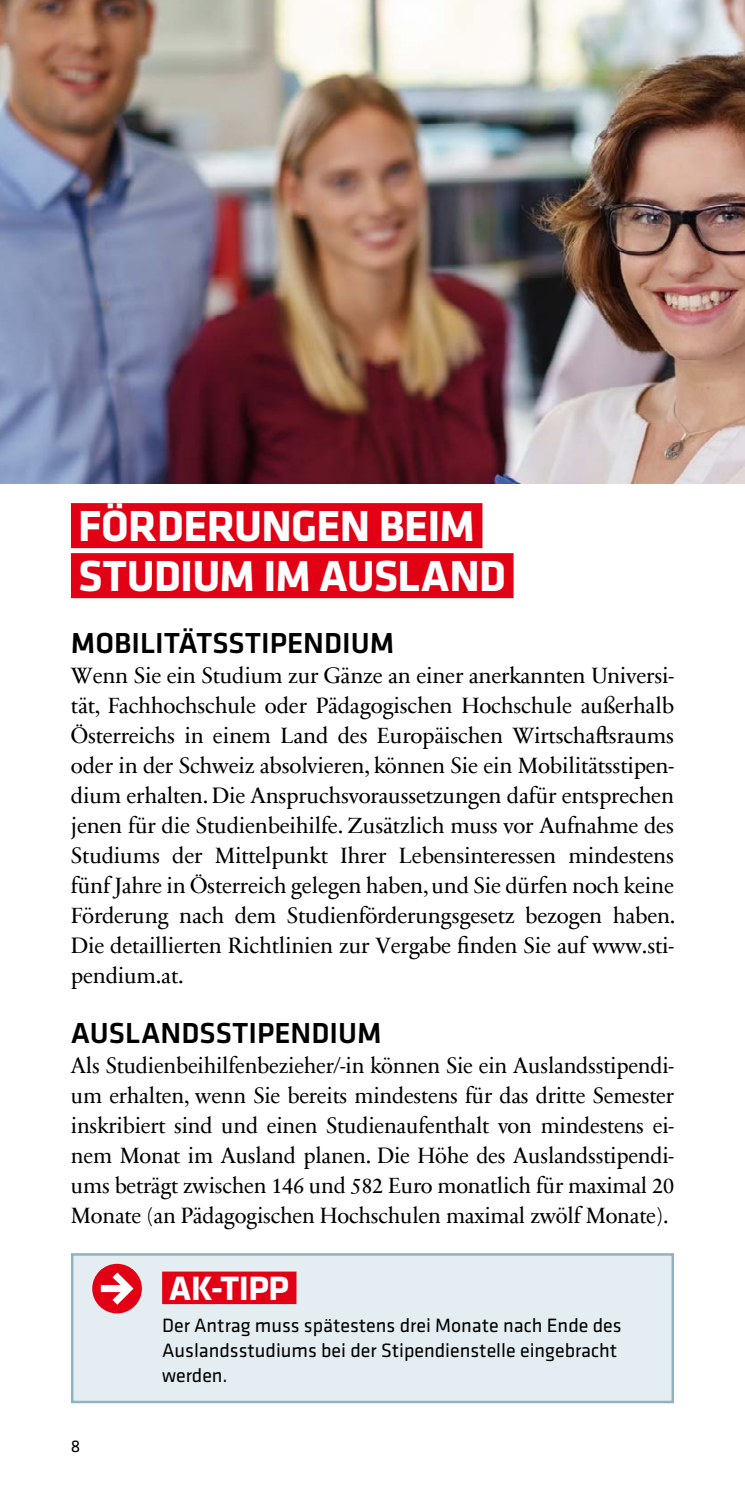
<style>
.page{position:relative;width:745px;height:1489px;background:#fff}
.page>*{position:absolute;margin:0;border:0;box-sizing:border-box;transform-origin:0 0}
.t1{font:700 45px/50px "Klavika Basic";letter-spacing:-.015em;color:#fff}
.t2{font:700 35px "Klavika Basic";letter-spacing:-.005em;color:#fff}
.t3{font:500 30px "Klavika Basic";color:#000}
.t4{font:22.5px/30px "Sabon Next Com";letter-spacing:-.01em;color:#000;text-align:justify}
.t5{font:20px/25px "Klavika Basic";color:#000}
.t6{font:17.5px "Klavika Basic";color:#000}
</style>
<div class="page">
<div style="left:71px;top:503px;width:411px;height:45px;background:#e20015"></div>
<div style="left:71px;top:553px;width:442px;height:45px;background:#e20015"></div>
<img style="left:0;top:0;width:744px;height:483px">
<div style="left:72px;top:1254px;width:600px;height:147px;background:#e4edf1"></div>
<div style="left:162px;top:1271px;width:134px;height:32px;background:#e20015"></div>
<div style="left:71px;top:1252px;width:602px;height:150px;border:2px solid #91b2c1"></div>
<div style="left:92px;top:1263px;width:50px;height:50px;background:#e20015;border-radius:50%"></div>
<svg style="left:101px;top:1272px;width:32px;height:32px"></svg>
<h1 class="t1" style="left:78px;top:499px;width:429px">FÖRDERUNGEN BEIM<br>STUDIUM IM AUSLAND</h1>
<h3 class="t3" style="left:71px;top:622px;width:325px">MOBILITÄTSSTIPENDIUM</h3>
<p class="t4" style="left:71px;top:659px;width:605px">Wenn Sie ein Studium zur Gänze an einer anerkannten Universi&shy;tät, Fachhochschule oder Pädagogischen Hochschule außerhalb Österreichs in einem Land des Europäischen Wirtschaftsraums oder in der Schweiz absolvieren, können Sie ein Mobilitätsstipen&shy;dium erhalten. Die Anspruchsvoraussetzungen dafür entsprechen jenen für die Studienbeihilfe. Zusätzlich muss vor Aufnahme des Studiums der Mittelpunkt Ihrer Lebensinteressen mindestens fünf Jahre in Österreich gelegen haben, und Sie dürfen noch keine Förderung nach dem Studienförderungsgesetz bezogen haben.<br>Die detaillierten Richtlinien zur Vergabe finden Sie auf www.sti&shy;pendium.at.</p>
<h3 class="t3" style="left:71px;top:1012px;width:312px">AUSLANDSSTIPENDIUM</h3>
<p class="t4" style="left:71px;top:1049px;width:604px">Als Studienbeihilfenbezieher/-in können Sie ein Auslandsstipendi&shy;um erhalten, wenn Sie bereits mindestens für das dritte Semester inskribiert sind und einen Studienaufenthalt von mindestens ei&shy;nem Monat im Ausland planen. Die Höhe des Auslandsstipendi&shy;ums beträgt zwischen 146 und 582 Euro monatlich für maximal 20<br>Monate (an Pädagogischen Hochschulen maximal zwölf Monate).</p>
<p class="t6" style="left:71px;top:1434px;width:11px">8</p>
<h2 class="t2" style="left:169px;top:1262px;width:121px">AK-TIPP</h2>
<p class="t5" style="left:162px;top:1311px;width:460px">Der Antrag muss spätestens drei Monate nach Ende des<br>Auslandsstudiums bei der Stipendienstelle eingebracht werden.</p>
</div>
